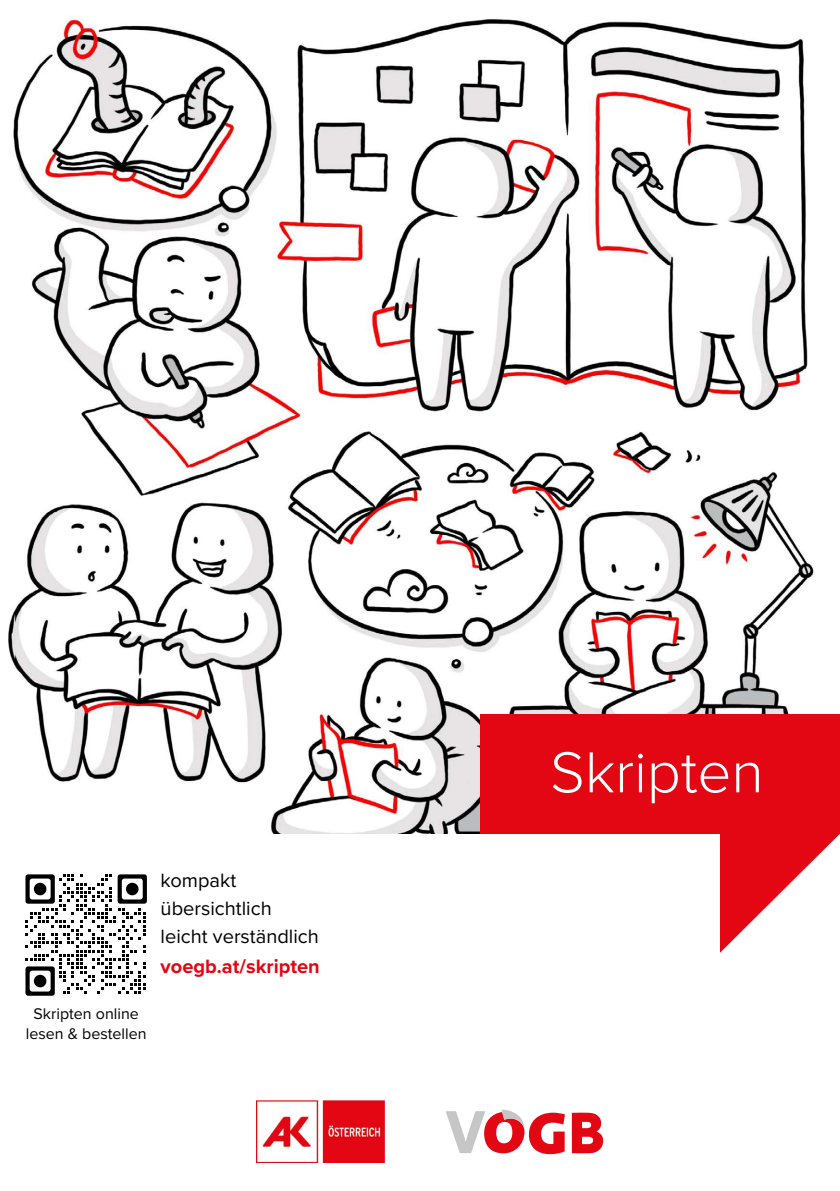
<style>
.page{position:relative;width:840px;height:1191px;background:#fff}
.page>*{position:absolute;margin:0;border:0;box-sizing:border-box;transform-origin:0 0}
.Umschlag_Titel_42pt{font:300 59.8px "Proxima Nova";color:#fff}
.t1{font:20px "Proxima Nova";color:#000}
.Claim_9pt_12{font:700 20px "Proxima Nova";color:#e30613}
.Absatzformat_1{font:16px/20px "Proxima Nova";color:#000;text-align:center}
</style>
<div class="page">
<img style="left:8px;top:17px;width:806px;height:816px">
<div style="left:480px;top:714px;width:359px;height:119px;background:#e30613"></div>
<svg style="left:719px;top:833px;width:120px;height:119px"></svg>
<svg style="left:571px;top:1112px;width:31px;height:41px"></svg>
<svg style="left:445px;top:1109px;width:119px;height:45px"></svg>
<img style="left:256px;top:1100px;width:128px;height:62px">
<svg style="left:25px;top:874px;width:122px;height:121px"></svg>
<p class="Absatzformat_1" style="left:26px;top:1003px;width:122px">Skripten online lesen &amp; bestellen</p>
<p class="t1" style="left:160px;top:865px;width:77px">kompakt</p>
<p class="t1" style="left:160px;top:893px;width:112px">übersichtlich</p>
<p class="t1" style="left:160px;top:921px;width:160px">leicht verständlich</p>
<p class="Claim_9pt_12" style="left:160px;top:951px;width:161px">voegb.at/skripten</p>
<p class="Umschlag_Titel_42pt" style="left:549px;top:727px;width:215px">Skripten</p>
</div>
